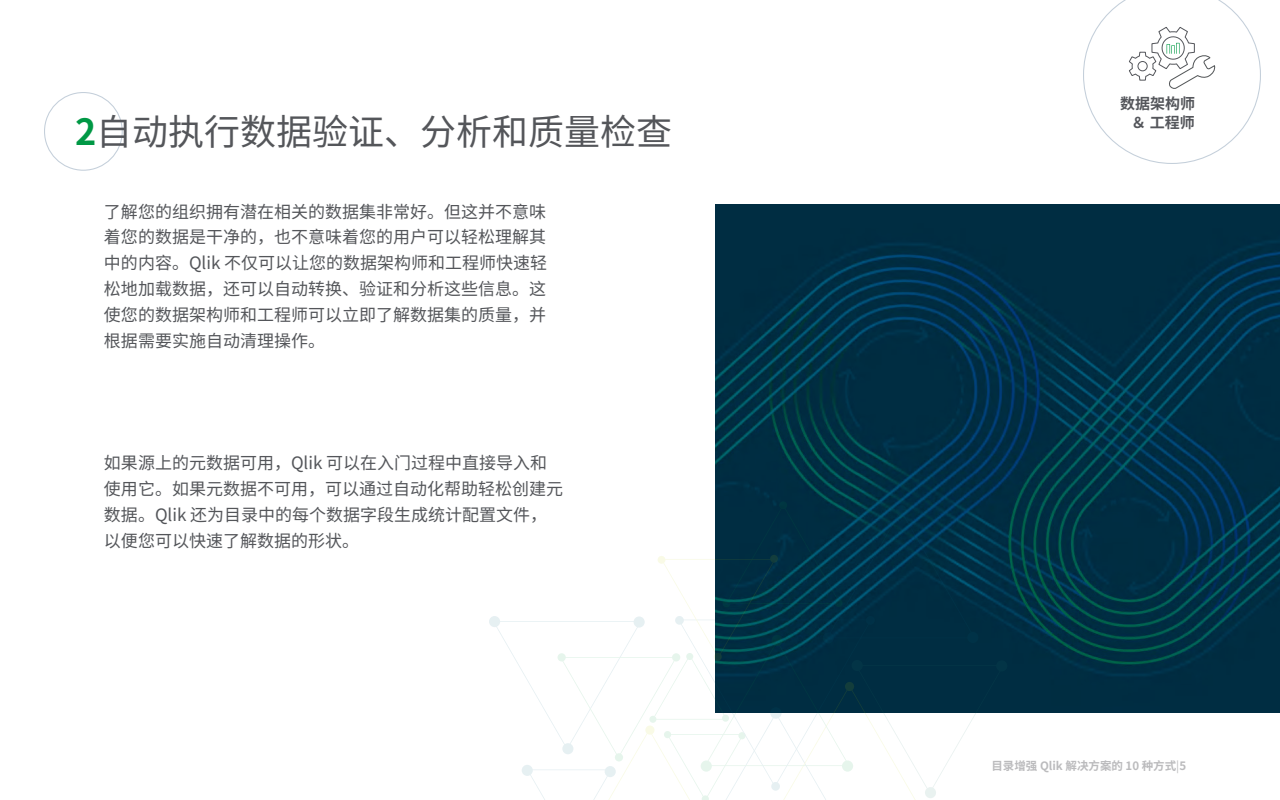
<style>
.page{position:relative;width:1280px;height:800px;background:#fff}
.page>*{position:absolute;margin:0;border:0;box-sizing:border-box;transform-origin:0 0}
.t1{font:36px "Noto Sans CJ Ksc";color:#54565a}
.t2{font:17px/26px "Noto Sans CJ Ksc";color:#54565a;text-align:justify}
.t3{font:700 15px/19px "Noto Sans CJ Ksc";color:#54565b;text-align:right}
.t4{font:700 11.5px "Noto Sans CJ Ksc";color:#bbbbbd}
.s1{font-weight:700;color:#009845}
.s2{font-weight:400}
</style>
<div class="page">
<div style="left:44px;top:92px;width:79px;height:79px;border:1px solid #c4cfda;border-radius:50%"></div>
<svg style="left:715px;top:204px;width:565px;height:509px;fill:#002d42"></svg>
<svg style="left:1083px;top:0;width:178px;height:164px"></svg>
<div style="left:996px;top:660px;width:11px;height:12px;background:#033446;border-radius:50%"></div>
<div style="left:489px;top:616px;width:11px;height:11px;background:#e6f0f2;border-radius:50%"></div>
<div style="left:779px;top:501px;width:8px;height:8px;background:#003642;border-radius:50%"></div>
<svg style="left:496px;top:504px;width:508px;height:296px"></svg>
<div style="left:686px;top:653px;width:7px;height:7px;background:#e6f5ec;border-radius:50%"></div>
<div style="left:649px;top:716px;width:7px;height:7px;background:#e6f5ec;border-radius:50%"></div>
<div style="left:722px;top:715px;width:7px;height:7px;background:#e6f5ec;border-radius:50%"></div>
<h1 class="t1" style="left:75px;top:111px;width:599px"><span class="s1">2</span>⾃动执⾏数据验证、分析和质量检查</h1>
<p class="t2" style="left:104px;top:199px;width:445px">了解您的组织拥有潜在相关的数据集⾮常好。但这并不意味着您的数据是⼲净的，也不意味着您的⽤⼾可以轻松理解其中的内容。Qlik 不仅可以让您的数据架构师和⼯程师快速轻松地加载数据，还可以⾃动转换、验证和分析这些信息。这使您的数据架构师和⼯程师可以⽴即了解数据集的质量，并根据需要实施⾃动清理操作。</p>
<p class="t2" style="left:104px;top:451px;width:461px;text-align:left">如果源上的元数据可⽤，Qlik 可以在⼊⻔过程中直接导⼊和使⽤它。如果元数据不可⽤，可以通过⾃动化帮助轻松创建元数据。Qlik 还为⽬录中的每个数据字段⽣成统计配置⽂件，以便您可以快速了解数据的形状。</p>
<p class="t3" style="left:1120px;top:94px;width:76px">数据架构师＆ ⼯程师</p>
<p class="t4" style="left:991px;top:759px;width:196px">⽬录增强 Qlik 解决⽅案的 10 种⽅式<span class="s2">|</span>5</p>
</div>
